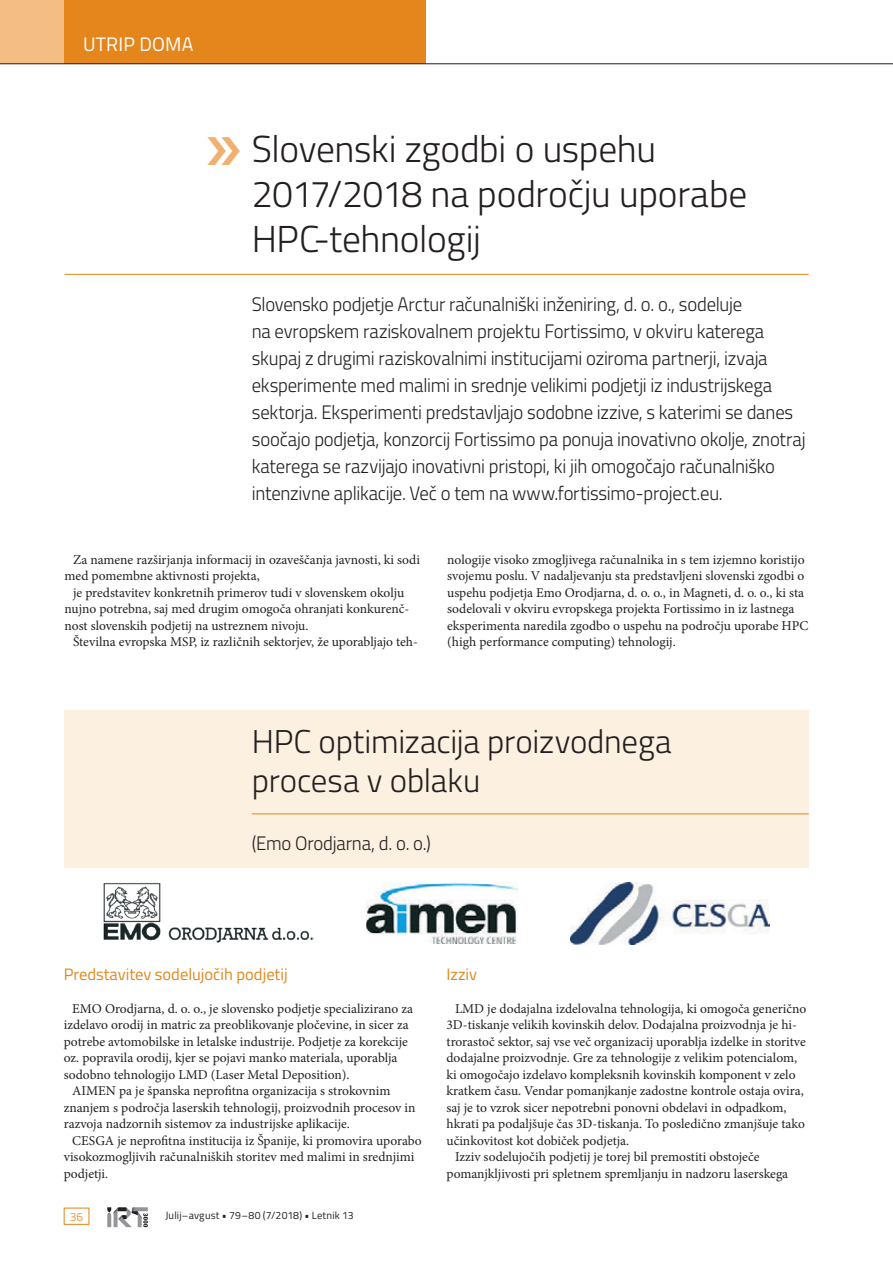
<style>
.page{position:relative;width:893px;height:1263px;background:#fff}
.page>*{position:absolute;margin:0;border:0;box-sizing:border-box;transform-origin:0 0}
.t1{font:300 37.5px/45px "Titillium";letter-spacing:-.01em;color:#231f20}
.t2{font:300 33px/39.6px "Titillium";letter-spacing:-.005em;color:#231f20}
.t3{font:300 19.5px/27px "Titillium";letter-spacing:-.015em;color:#231f20;scale:.96 1}
.t4{font:19.5px "Titillium";letter-spacing:.01em;color:#fff}
.t5{font:16.5px "Titillium";color:#e4861b}
.t6{font:13.5px/16.5px "Minion Pro";color:#231f20}
.t7{font:300 12px "Titillium";color:#e4861b}
.t8{font:10.5px "Titillium";letter-spacing:.015em;color:#231f20}
</style>
<div class="page">
<svg style="left:107px;top:1207px;width:41px;height:20px"></svg>
<div style="left:64px;top:1208px;width:25px;height:17px;border:1px solid #e4861b"></div>
<div style="left:64px;top:710px;width:745px;height:157px;background:#fcf0e1"></div>
<hr style="left:65px;top:274px;width:744px;height:1px;background:#e4861b">
<hr style="left:252px;top:813px;width:557px;height:1px;background:#e4861b">
<img style="left:104px;top:883px;width:210px;height:60px">
<img style="left:367px;top:882px;width:150px;height:62px">
<img style="left:570px;top:882px;width:199px;height:62px">
<div style="left:0;top:0;width:64px;height:64px;background:#f3bd84"></div>
<div style="left:64px;top:0;width:361px;height:64px;background:#e4861b"></div>
<hr style="left:0;top:63px;width:893px;height:1px;background:#231f20">
<h3 class="t4" style="left:83px;top:30px;width:110px">Utrip doma</h3>
<h1 class="t1" style="left:252px;top:125px;width:497px">Slovenski zgodbi o uspehu<br>2017/2018 na področju uporabe<br>HPC-tehnologij</h1>
<p class="t3" style="left:252px;top:289px;width:578px">Slovensko podjetje Arctur računalniški inženiring, d. o. o., sodeluje<br>na evropskem raziskovalnem projektu Fortissimo, v okviru katerega skupaj z drugimi raziskovalnimi institucijami oziroma partnerji, izvaja eksperimente med malimi in srednje velikimi podjetji iz industrijskega sektorja. Eksperimenti predstavljajo sodobne izzive, s katerimi se danes soočajo podjetja, konzorcij Fortissimo pa ponuja inovativno okolje, znotraj katerega se razvijajo inovativni pristopi, ki jih omogočajo računalniško intenzivne aplikacije. Več o tem na www.fortissimo-project.eu.</p>
<p class="t6" style="left:65px;top:551px;width:357px;text-indent:9px">Za namene razširjanja informacij in ozaveščanja javnosti, ki sodi med pomembne aktivnosti projekta,</p>
<p class="t6" style="left:65px;top:584px;width:346px;text-indent:9px">je predstavitev konkretnih primerov tudi v slovenskem okolju nujno potrebna, saj med drugim omogoča ohranjati konkurenč&shy;nost slovenskih podjetij na ustreznem nivoju.</p>
<p class="t6" style="left:73px;top:634px;width:346px">Številna evropska MSP, iz različnih sektorjev, že uporabljajo teh-</p>
<p class="t6" style="left:447px;top:551px;width:363px">nologije visoko zmogljivega računalnika in s tem izjemno koristijo svojemu poslu. V nadaljevanju sta predstavljeni slovenski zgodbi o uspehu podjetja Emo Orodjarna, d. o. o., in Magneti, d. o. o., ki sta sodelovali v okviru evropskega projekta Fortissimo in iz lastnega eksperimenta naredila zgodbo o uspehu na področju uporabe HPC (high performance computing) tehnologij.</p>
<h2 class="t2" style="left:252px;top:720px;width:421px">HPC optimizacija proizvodnega procesa v oblaku</h2>
<h3 class="t3" style="left:252px;top:829px;width:188px">(Emo Orodjarna, d. o. o.)</h3>
<p class="t5" style="left:64px;top:962px;width:225px">Predstavitev sodelujočih podjetij</p>
<p class="t6" style="left:72px;top:1000px;width:342px">EMO Orodjarna, d. o. o., je slovensko podjetje specializirano za</p>
<p class="t6" style="left:64px;top:1017px;width:346px">izdelavo orodij in matric za preoblikovanje pločevine, in sicer za</p>
<p class="t6" style="left:64px;top:1033px;width:346px">potrebe avtomobilske in letalske industrije. Podjetje za korekcije</p>
<p class="t6" style="left:64px;top:1050px;width:335px">oz. popravila orodij, kjer se pojavi manko materiala, uporablja</p>
<p class="t6" style="left:64px;top:1066px;width:287px">sodobno tehnologijo LMD (Laser Metal Deposition).</p>
<p class="t6" style="left:72px;top:1083px;width:320px">AIMEN pa je španska neprofitna organizacija s strokovnim</p>
<p class="t6" style="left:64px;top:1099px;width:353px">znanjem s področja laserskih tehnologij, proizvodnih procesov in</p>
<p class="t6" style="left:64px;top:1116px;width:288px">razvoja nadzornih sistemov za industrijske aplikacije.</p>
<p class="t6" style="left:72px;top:1132px;width:351px">CESGA je neprofitna institucija iz Španije, ki promovira uporabo</p>
<p class="t6" style="left:64px;top:1149px;width:352px">visokozmogljivih računalniških storitev med malimi in srednjimi</p>
<p class="t6" style="left:64px;top:1165px;width:46px">podjetji.</p>
<p class="t7" style="left:70px;top:1208px;width:15px">36</p>
<p class="t8" style="left:165px;top:1208px;width:190px">Julij–avgust • 79–80 (7/2018) • Letnik 13</p>
<p class="t5" style="left:446px;top:962px;width:32px">Izziv</p>
<p class="t6" style="left:455px;top:1000px;width:353px">LMD je dodajalna izdelovalna tehnologija, ki omogoča generično</p>
<p class="t6" style="left:446px;top:1017px;width:352px">3D-tiskanje velikih kovinskih delov. Dodajalna proizvodnja je hi-</p>
<p class="t6" style="left:446px;top:1033px;width:361px">trorastoč sektor, saj vse več organizacij uporablja izdelke in storitve</p>
<p class="t6" style="left:446px;top:1050px;width:352px">dodajalne proizvodnje. Gre za tehnologije z velikim potencialom,</p>
<p class="t6" style="left:446px;top:1066px;width:351px">ki omogočajo izdelavo kompleksnih kovinskih komponent v zelo</p>
<p class="t6" style="left:446px;top:1083px;width:359px">kratkem času. Vendar pomanjkanje zadostne kontrole ostaja ovira,</p>
<p class="t6" style="left:446px;top:1099px;width:342px">saj je to vzrok sicer nepotrebni ponovni obdelavi in odpadkom,</p>
<p class="t6" style="left:446px;top:1116px;width:360px">hkrati pa podaljšuje čas 3D-tiskanja. To posledično zmanjšuje tako</p>
<p class="t6" style="left:446px;top:1132px;width:184px">učinkovitost kot dobiček podjetja.</p>
<p class="t6" style="left:455px;top:1149px;width:306px">Izziv sodelujočih podjetij je torej bil premostiti obstoječe</p>
<p class="t6" style="left:446px;top:1165px;width:343px">pomanjkljivosti pri spletnem spremljanju in nadzoru laserskega</p>
</div>
